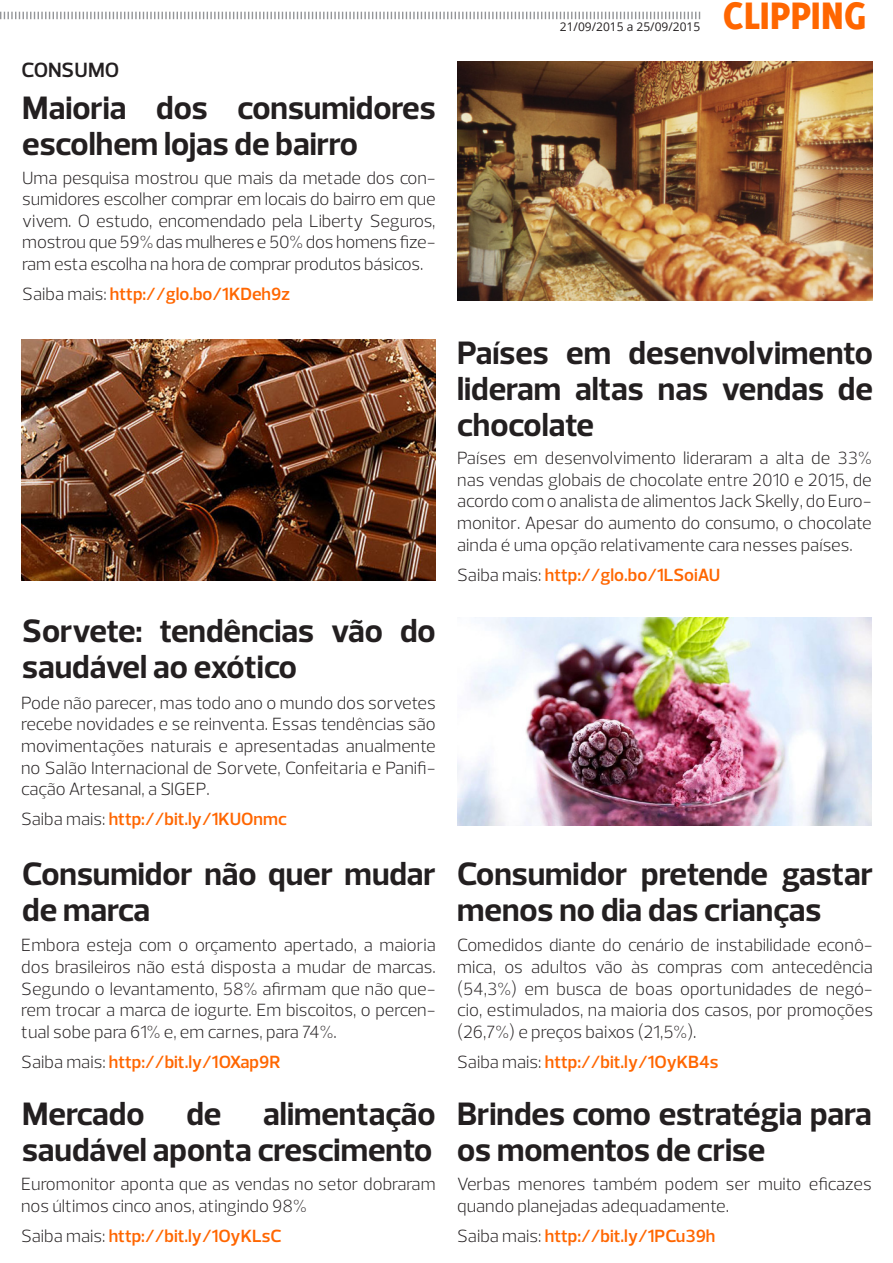
<style>
.page{position:relative;width:893px;height:1263px;background:#fff}
.page>*{position:absolute;margin:0;border:0;box-sizing:border-box;transform-origin:0 0}
.t1{font:800 42px "Delicious";color:#f60}
.t2{font:700 33px/36px "Prelo";color:#231f20}
.t3{font:600 21px "Prelo";color:#231f20}
.t4{font:300 18px/21.6px "Prelo";color:#231f20;text-align:justify}
.t5{font:600 18px "Prelo";color:#f60}
.t6{font:12px "Open Sans";color:#231f20}
.s1{font-weight:300;color:#231f20}
</style>
<div class="page">
<svg style="left:0;top:12px;width:700px;height:7px"></svg>
<img style="left:457px;top:62px;width:416px;height:238px">
<img style="left:21px;top:339px;width:415px;height:242px">
<img style="left:457px;top:617px;width:415px;height:208px">
<p class="t3" style="left:21px;top:57px;width:99px">CONSUMO</p>
<p class="t2" style="left:22px;top:90px;width:415px">Maioria dos consumidores escolhem lojas de bairro</p>
<p class="t4" style="left:22px;top:167px;width:415px">Uma pesquisa mostrou que mais da metade dos con&shy;sumidores escolher comprar em locais do bairro em que vivem. O estudo, encomendado pela Liberty Seguros, mostrou que 59% das mulheres e 50% dos homens fize&shy;ram esta escolha na hora de comprar produtos básicos.</p>
<p class="t5" style="left:22px;top:283px;width:269px"><span class="s1">Saiba mais:</span> http://glo.bo/1KDeh9z</p>
<p class="t2" style="left:22px;top:613px;width:415px">Sorvete: tendências vão do saudável ao exótico</p>
<p class="t4" style="left:21px;top:692px;width:416px">Pode não parecer, mas todo ano o mundo dos sorvetes recebe novidades e se reinventa. Essas tendências são movimentações naturais e apresentadas anualmente no Salão Internacional de Sorvete, Confeitaria e Panifi&shy;cação Artesanal, a SIGEP.</p>
<p class="t5" style="left:21px;top:808px;width:267px"><span class="s1">Saiba mais:</span> http://bit.ly/1KUOnmc</p>
<p class="t2" style="left:22px;top:856px;width:415px">Consumidor não quer mudar de marca</p>
<p class="t4" style="left:21px;top:934px;width:416px">Embora esteja com o orçamento apertado, a maioria dos brasileiros não está disposta a mudar de marcas.<br>Segundo o levantamento, 58% afirmam que não que&shy;rem trocar a marca de iogurte. Em biscoitos, o percen&shy;tual sobe para 61% e, em carnes, para 74%.</p>
<p class="t5" style="left:21px;top:1051px;width:261px"><span class="s1">Saiba mais:</span> http://bit.ly/1OXap9R</p>
<p class="t2" style="left:22px;top:1096px;width:415px;text-align:right">alimentação<br>saudável aponta crescimento</p>
<p class="t4" style="left:21px;top:1173px;width:416px">Euromonitor aponta que as vendas no setor dobraram nos últimos cinco anos, atingindo 98%</p>
<p class="t5" style="left:21px;top:1225px;width:262px"><span class="s1">Saiba mais:</span> http://bit.ly/1OyKLsC</p>
<p class="t2" style="left:22px;top:1096px;width:124px">Mercado</p>
<p class="t2" style="left:186px;top:1096px;width:36px">de</p>
<p class="t6" style="left:560px;top:18px;width:142px">21/09/2015 a 25/09/2015</p>
<h1 class="t1" style="left:723px;top:-9px;width:145px">CLIPPING</h1>
<p class="t2" style="left:457px;top:335px;width:417px;text-align:justify">Países em desenvolvimento lideram altas nas vendas de chocolate</p>
<p class="t4" style="left:457px;top:447px;width:416px">Países em desenvolvimento lideraram a alta de 33% nas vendas globais de chocolate entre 2010 e 2015, de acordo com o analista de alimentos Jack Skelly, do Euro&shy;monitor. Apesar do aumento do consumo, o chocolate ainda é uma opção relativamente cara nesses países.</p>
<p class="t5" style="left:457px;top:564px;width:265px"><span class="s1">Saiba mais:</span> http://glo.bo/1LSoiAU</p>
<p class="t2" style="left:457px;top:856px;width:417px">Consumidor pretende gastar menos no dia das crianças</p>
<p class="t4" style="left:457px;top:934px;width:417px">Comedidos diante do cenário de instabilidade econô&shy;mica, os adultos vão às compras com antecedência (54,3%) em busca de boas oportunidades de negó&shy;cio, estimulados, na maioria dos casos, por promoções (26,7%) e preços baixos (21,5%).</p>
<p class="t5" style="left:457px;top:1051px;width:263px"><span class="s1">Saiba mais:</span> http://bit.ly/1OyKB4s</p>
<p class="t2" style="left:457px;top:1096px;width:416px">Brindes como estratégia para os momentos de crise</p>
<p class="t4" style="left:457px;top:1173px;width:416px">Verbas menores também podem ser muito eficazes quando planejadas adequadamente.</p>
<p class="t5" style="left:457px;top:1224px;width:260px"><span class="s1">Saiba mais:</span> http://bit.ly/1PCu39h</p>
</div>
